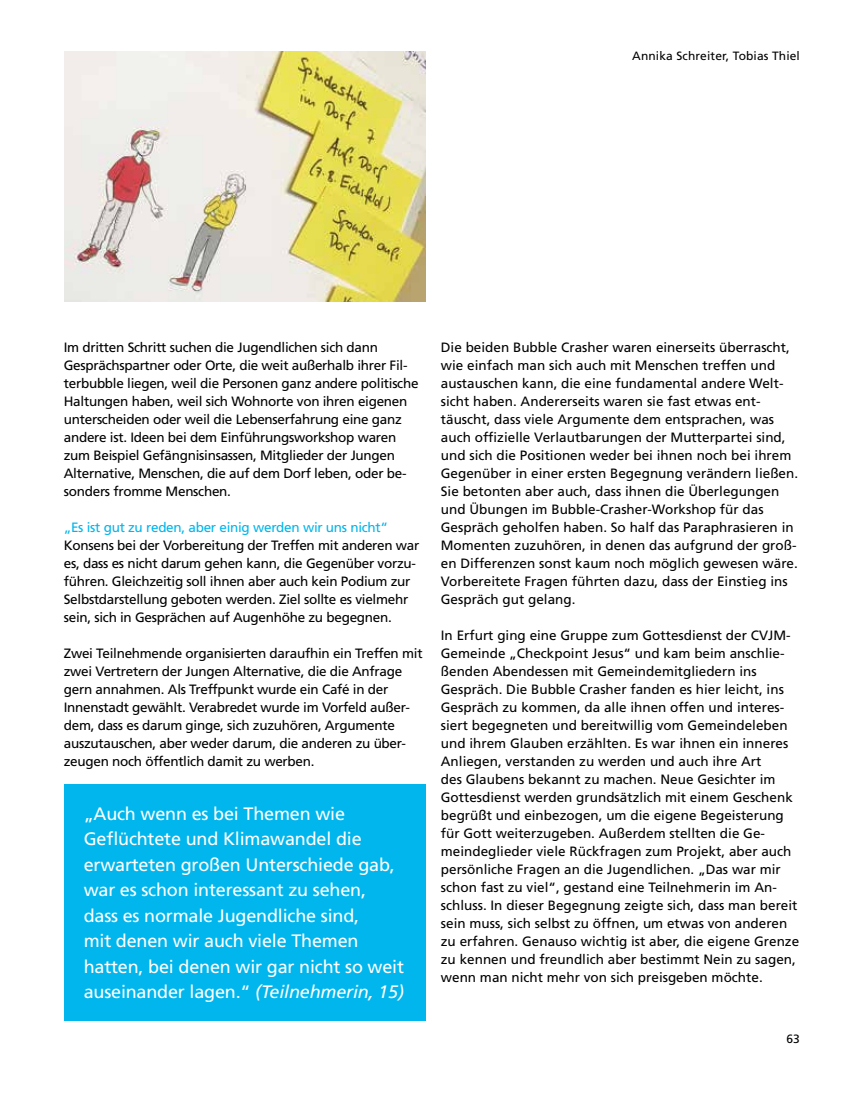
<style>
.page{position:relative;width:851px;height:1106px;background:#fff}
.page>*{position:absolute;margin:0;border:0;box-sizing:border-box;transform-origin:0 0}
.t1{font:18px/25.5px "Frutiger";letter-spacing:-.01em;color:#fff}
.t2{font:13.5px/18px "Frutiger";color:#000}
.t3{font:13.5px/18px "Frutiger";letter-spacing:-.02em;color:#000}
.t4{font:13.5px "Frutiger";letter-spacing:-.02em;color:#00b6ed}
.t5{font:12px "Frutiger";letter-spacing:.01em;color:#000}
.s1{font-style:italic}
</style>
<div class="page">
<img style="left:64px;top:51px;width:361px;height:250px">
<div style="left:64px;top:784px;width:361px;height:236px;background:#00b6ed"></div>
<p class="t5" style="left:632px;top:49px;width:169px">Annika Schreiter, Tobias Thiel</p>
<p class="t3" style="left:64px;top:338px;width:356px">Im dritten Schritt suchen die Jugendlichen sich dann Gesprächspartner oder Orte, die weit außerhalb ihrer Fil&shy;terbubble liegen, weil die Personen ganz andere politische Haltungen haben, weil sich Wohnorte von ihren eigenen unterscheiden oder weil die Lebenserfahrung eine ganz andere ist. Ideen bei dem Einführungsworkshop waren zum Beispiel Gefängnisinsassen, Mitglieder der Jungen Alternative, Menschen, die auf dem Dorf leben, oder be&shy;sonders fromme Menschen.</p>
<p class="t4" style="left:64px;top:519px;width:326px">„Es ist gut zu reden, aber einig werden wir uns nicht“</p>
<p class="t3" style="left:64px;top:536px;width:357px">Konsens bei der Vorbereitung der Treffen mit anderen war es, dass es nicht darum gehen kann, die Gegenüber vorzu&shy;führen. Gleichzeitig soll ihnen aber auch kein Podium zur Selbstdarstellung geboten werden. Ziel sollte es vielmehr sein, sich in Gesprächen auf Augenhöhe zu begegnen.</p>
<p class="t3" style="left:64px;top:644px;width:360px">Zwei Teilnehmende organisierten daraufhin ein Treffen mit zwei Vertretern der Jungen Alternative, die die Anfrage gern annahmen. Als Treffpunkt wurde ein Café in der Innenstadt gewählt. Verabredet wurde im Vorfeld außer&shy;dem, dass es darum ginge, sich zuzuhören, Argumente auszutauschen, aber weder darum, die anderen zu über&shy;zeugen noch öffentlich damit zu werben.</p>
<p class="t1" style="left:84px;top:800px;width:322px">„Auch wenn es bei Themen wie Geflüchtete und Klimawandel die erwarteten großen Unterschiede gab, war es schon interessant zu sehen, dass es normale Jugendliche sind,<br>mit denen wir auch viele Themen hatten, bei denen wir gar nicht so weit auseinander lagen.“ <span class="s1">(Teilnehmerin, 15)</span></p>
<p class="t2" style="left:441px;top:338px;width:359px">Die beiden Bubble Crasher waren einerseits überrascht, wie einfach man sich auch mit Menschen treffen und austauschen kann, die eine fundamental andere Welt&shy;sicht haben. Andererseits waren sie fast etwas ent&shy;täuscht, dass viele Argumente dem entsprachen, was auch offizielle Verlautbarungen der Mutterpartei sind, und sich die Positionen weder bei ihnen noch bei ihrem Gegenüber in einer ersten Begegnung verändern ließen.<br>Sie betonten aber auch, dass ihnen die Überlegungen und Übungen im Bubble-Crasher-Workshop für das Gespräch geholfen haben. So half das Paraphrasieren in Momenten zuzuhören, in denen das aufgrund der groß&shy;en Differenzen sonst kaum noch möglich gewesen wäre.<br>Vorbereitete Fragen führten dazu, dass der Einstieg ins Gespräch gut gelang.</p>
<p class="t2" style="left:441px;top:626px;width:360px">In Erfurt ging eine Gruppe zum Gottesdienst der CVJM-Gemeinde „Checkpoint Jesus“ und kam beim anschlie&shy;ßenden Abendessen mit Gemeindemitgliedern ins Gespräch. Die Bubble Crasher fanden es hier leicht, ins Gespräch zu kommen, da alle ihnen offen und interes&shy;siert begegneten und bereitwillig vom Gemeindeleben und ihrem Glauben erzählten. Es war ihnen ein inneres Anliegen, verstanden zu werden und auch ihre Art<br>des Glaubens bekannt zu machen. Neue Gesichter im Gottesdienst werden grundsätzlich mit einem Geschenk begrüßt und einbezogen, um die eigene Begeisterung für Gott weiterzugeben. Außerdem stellten die Ge&shy;meindeglieder viele Rückfragen zum Projekt, aber auch persönliche Fragen an die Jugendlichen. „Das war mir schon fast zu viel“, gestand eine Teilnehmerin im An&shy;schluss. In dieser Begegnung zeigte sich, dass man bereit sein muss, sich selbst zu öffnen, um etwas von anderen zu erfahren. Genauso wichtig ist aber, die eigene Grenze zu kennen und freundlich aber bestimmt Nein zu sagen, wenn man nicht mehr von sich preisgeben möchte.</p>
<p class="t5" style="left:786px;top:1031px;width:15px">63</p>
</div>
